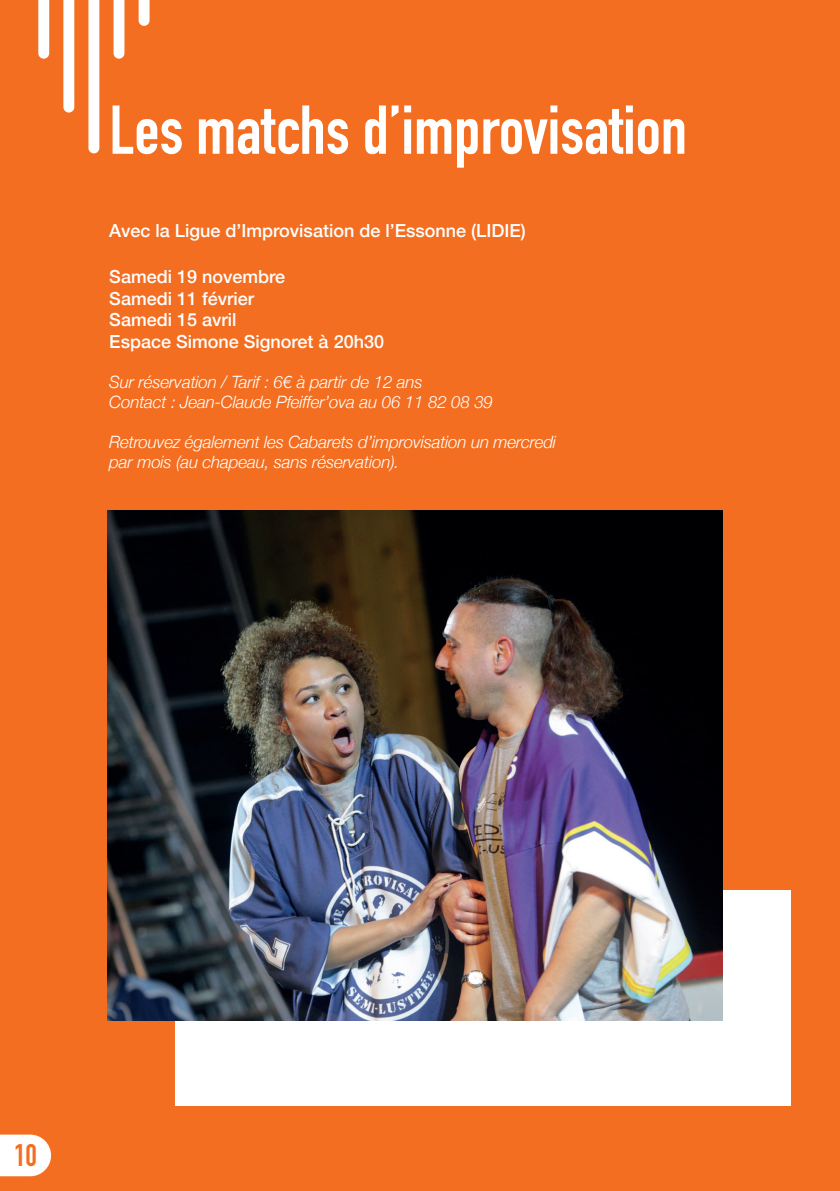
<style>
.page{position:relative;width:840px;height:1191px;background:#fff}
.page>*{position:absolute;margin:0;border:0;box-sizing:border-box;transform-origin:0 0}
.t1{font:700 67.8px "DIN Condensed";color:#fff}
.t2{font:700 30.8px "DIN Condensed";color:#f36e21}
.t3{font:500 18px/21.6px "Helvetica Neue";color:#fff}
.t4{font:italic 300 17px/20px "Helvetica Neue";letter-spacing:-.01em;color:#fff}
</style>
<div class="page">
<div style="left:0;top:0;width:839px;height:1191px;background:#f36e21"></div>
<div style="left:176px;top:890px;width:614px;height:216px;background:#fff"></div>
<svg style="left:0;top:1134px;width:51px;height:42px;background:#fdf0e9"></svg>
<svg style="left:63px;top:0;width:11px;height:113px"></svg>
<svg style="left:38px;top:0;width:11px;height:59px"></svg>
<svg style="left:138px;top:0;width:11px;height:26px"></svg>
<svg style="left:113px;top:0;width:11px;height:59px"></svg>
<svg style="left:88px;top:0;width:11px;height:153px;background:#fef8f4"></svg>
<img style="left:108px;top:510px;width:614px;height:511px">
<h1 class="t1" style="left:109px;top:84px;width:579px">Les matchs d’improvisation</h1>
<p class="t3" style="left:109px;top:219px;width:418px">Avec la Ligue d’Improvisation de l’Essonne (LIDIE)</p>
<p class="t3" style="left:109px;top:264px;width:276px">Samedi 19 novembre<br>Samedi 11 février<br>Samedi 15 avril<br>Espace Simone Signoret à 20h30</p>
<p class="t4" style="left:109px;top:371px;width:385px">Sur réservation / Tarif : 6€ à partir de 12 ans<br>Contact : Jean-Claude Pfeiffer’ova au 06 11 82 08 39</p>
<p class="t4" style="left:109px;top:431px;width:448px">Retrouvez également les Cabarets d’improvisation un mercredi par mois (au chapeau, sans réservation).</p>
<h2 class="t2" style="left:14px;top:1134px;width:24px">10</h2>
</div>
